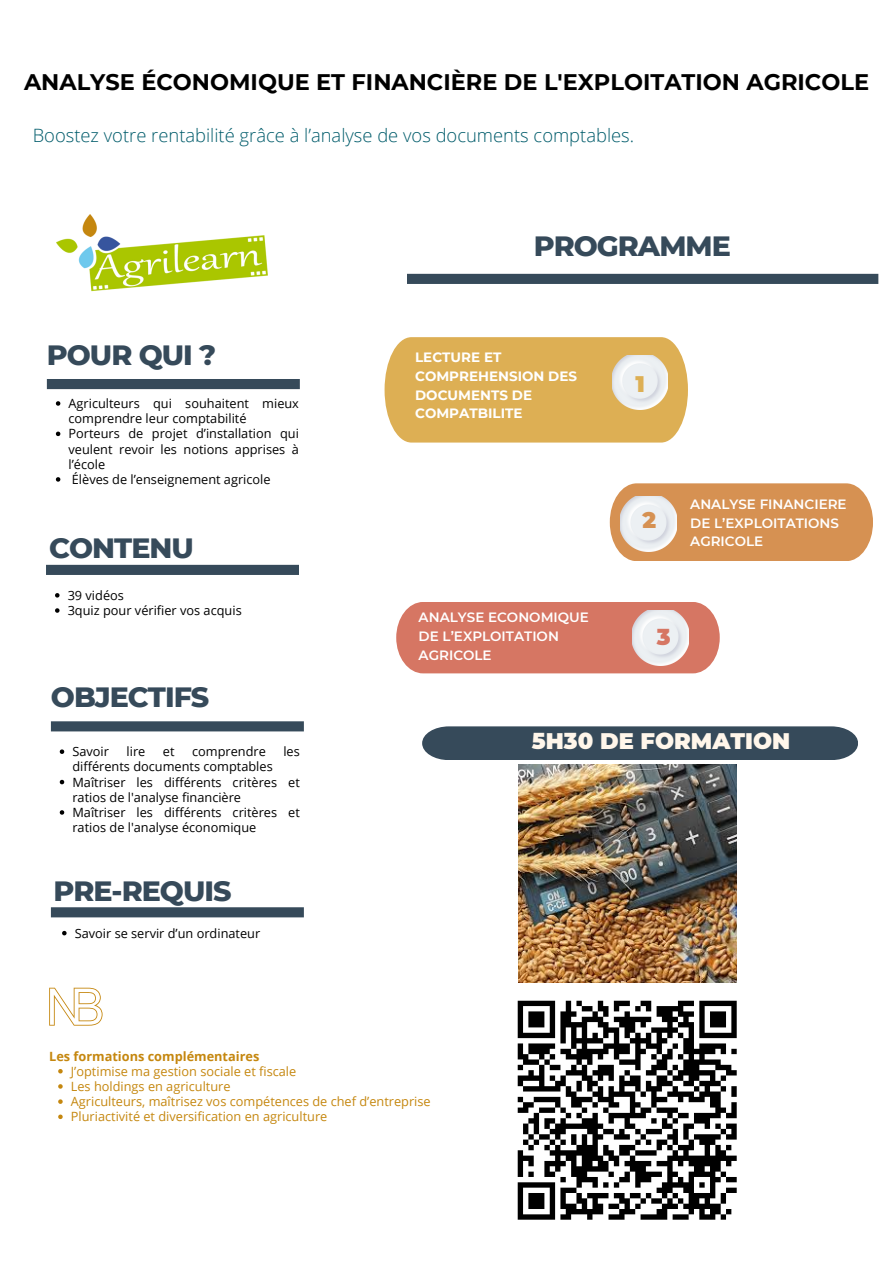
<style>
.page{position:relative;width:893px;height:1263px;background:#fff}
.page>*{position:absolute;margin:0;border:0;box-sizing:border-box;transform-origin:0 0}
.t1{font:800 28.5px "Montserrat";letter-spacing:-.035em;color:#364a5a}
.t2{font:700 22.5px "Montserrat";color:#000}
.t3{font:900 22.5px "Montserrat";color:#fff6ea}
.t4{font:900 22.5px "Montserrat";color:#d67663}
.t5{font:900 22.5px "Montserrat";color:#ddaf54}
.t6{font:900 22.5px "Montserrat";color:#d69152}
.t7{font:300 18.38px "Open Sans";color:#015c6b}
.t8{font:600 13.5px/18.6px "Montserrat";color:#fff}
.t9{font:700 13.5px/18.6px "Montserrat";color:#fff}
.t10{font:12.75px/15.1px "Open Sans";color:#000}
.t11{font:12.75px "Open Sans";color:#c5870f}
.t12{font:700 12.75px "Open Sans";color:#c5870f}
</style>
<div class="page">
<div style="left:384px;top:337px;width:304px;height:106px;background:#ddaf54"></div>
<img style="left:612px;top:355px;width:56px;height:54px">
<div style="left:407px;top:274px;width:471px;height:10px;background:#364a5a"></div>
<div style="left:396px;top:602px;width:323px;height:71px;background:#d67663"></div>
<img style="left:633px;top:610px;width:55px;height:55px">
<svg style="left:610px;top:483px;width:263px;height:78px;background:#d8975c"></svg>
<img style="left:620px;top:496px;width:56px;height:55px">
<div style="left:46px;top:565px;width:253px;height:10px;background:#364a5a"></div>
<div style="left:51px;top:721px;width:253px;height:10px;background:#364a5a"></div>
<div style="left:51px;top:907px;width:253px;height:10px;background:#364a5a"></div>
<div style="left:47px;top:379px;width:253px;height:10px;background:#364a5a"></div>
<img style="left:57px;top:214px;width:211px;height:78px">
<div style="left:422px;top:726px;width:436px;height:34px;background:#364a5a"></div>
<svg style="left:49px;top:988px;width:54px;height:37px"></svg>
<svg style="left:517px;top:1000px;width:220px;height:220px"></svg>
<img style="left:518px;top:764px;width:218px;height:219px">
<svg style="left:55px;top:593px;width:5px;height:4px"></svg>
<svg style="left:55px;top:608px;width:5px;height:5px"></svg>
<svg style="left:62px;top:931px;width:5px;height:4px"></svg>
<svg style="left:60px;top:749px;width:4px;height:5px"></svg>
<svg style="left:60px;top:780px;width:4px;height:4px"></svg>
<svg style="left:60px;top:810px;width:4px;height:5px"></svg>
<svg style="left:56px;top:401px;width:4px;height:5px"></svg>
<svg style="left:56px;top:432px;width:4px;height:4px"></svg>
<svg style="left:56px;top:477px;width:4px;height:5px"></svg>
<svg style="left:58px;top:1069px;width:5px;height:4px"></svg>
<svg style="left:58px;top:1084px;width:5px;height:5px"></svg>
<svg style="left:58px;top:1099px;width:5px;height:5px"></svg>
<svg style="left:58px;top:1114px;width:5px;height:5px"></svg>
<p class="t2" style="left:24px;top:69px;width:846px">ANALYSE ÉCONOMIQUE ET FINANCIÈRE DE L'EXPLOITATION AGRICOLE</p>
<p class="t7" style="left:33px;top:122px;width:603px">Boostez votre rentabilité grâce à l’analyse de vos documents comptables.</p>
<h4 class="t1" style="left:47px;top:337px;width:171px">POUR QUI ?</h4>
<p class="t10" style="left:69px;top:395px;width:232px">Agriculteurs qui souhaitent mieux comprendre leur comptabilité</p>
<p class="t10" style="left:69px;top:426px;width:232px;text-align:justify">Porteurs de projet d’installation qui veulent revoir les notions apprises à l’école</p>
<h1 class="t10" style="left:72px;top:471px;width:200px">Élèves de l’enseignement agricole</h1>
<p class="t1" style="left:49px;top:530px;width:146px">CONTENU</p>
<p class="t10" style="left:68px;top:587px;width:58px">39 vidéos</p>
<h4 class="t10" style="left:68px;top:602px;width:175px">3quiz pour vérifier vos acquis</h4>
<p class="t1" style="left:51px;top:679px;width:160px">OBJECTIFS</p>
<p class="t10" style="left:72px;top:744px;width:38px">Savoir</p>
<p class="t10" style="left:127px;top:744px;width:20px">lire</p>
<p class="t10" style="left:163px;top:744px;width:13px">et</p>
<p class="t10" style="left:192px;top:744px;width:75px">comprendre</p>
<p class="t10" style="left:283px;top:744px;width:18px">les</p>
<p class="t10" style="left:72px;top:759px;width:202px">différents documents comptables</p>
<h1 class="t10" style="left:72px;top:774px;width:229px">Maîtriser les différents critères et ratios de l'analyse financière</h1>
<p class="t10" style="left:72px;top:804px;width:229px">Maîtriser les différents critères et ratios de l'analyse économique</p>
<h4 class="t1" style="left:53px;top:873px;width:179px">PRE-REQUIS</h4>
<p class="t10" style="left:75px;top:925px;width:187px">Savoir se servir d’un ordinateur</p>
<p class="t1" style="left:534px;top:228px;width:198px">PROGRAMME</p>
<p class="t9" style="left:415px;top:348px;width:163px">LECTURE ET<br>COMPREHENSION DES<br>DOCUMENTS DE<br>COMPATBILITE</p>
<p class="t8" style="left:419px;top:608px;width:172px">ANALYSE ECONOMIQUE<br>DE L’EXPLOITATION<br>AGRICOLE</p>
<h1 class="t5" style="left:635px;top:370px;width:11px">1</h1>
<p class="t6" style="left:642px;top:506px;width:15px">2</p>
<p class="t8" style="left:690px;top:495px;width:158px">ANALYSE FINANCIERE<br>DE L’EXPLOITATIONS<br>AGRICOLE</p>
<p class="t4" style="left:656px;top:623px;width:15px">3</p>
<h1 class="t3" style="left:532px;top:728px;width:260px">5H30 DE FORMATION</h1>
<p class="t12" style="left:49px;top:1047px;width:212px">Les formations complémentaires</p>
<h2 class="t11" style="left:71px;top:1062px;width:227px">J’optimise ma gestion sociale et fiscale</h2>
<p class="t11" style="left:71px;top:1077px;width:161px">Les holdings en agriculture</p>
<p class="t11" style="left:71px;top:1092px;width:361px">Agriculteurs, maîtrisez vos compétences de chef d’entreprise</p>
<p class="t11" style="left:71px;top:1108px;width:258px">Pluriactivité et diversification en agriculture</p>
</div>
